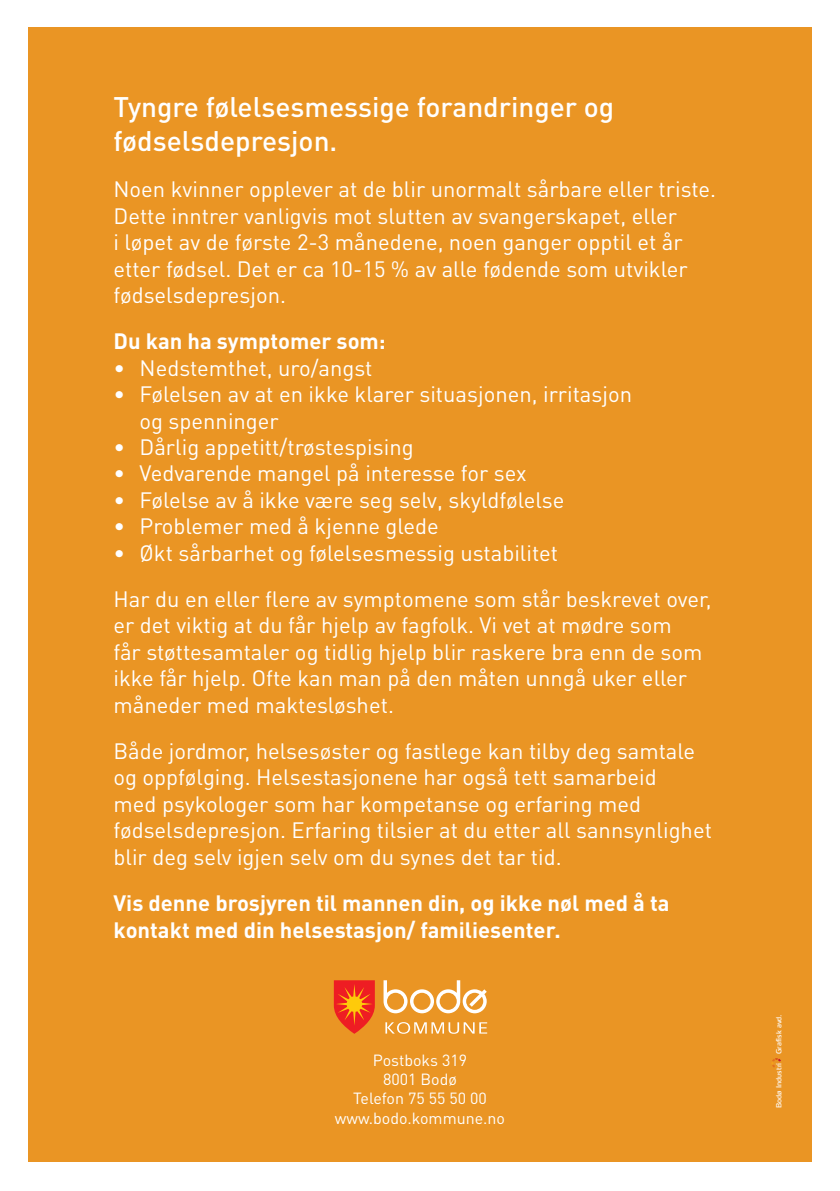
<style>
.page{position:relative;width:840px;height:1191px;background:#fff}
.page>*{position:absolute;margin:0;border:0;box-sizing:border-box;transform-origin:0 0}
.t1{font:500 28px/33.6px "DINOT";color:#fff}
.t2{font:22px/26.4px "DINOT";color:#fff}
.t3{font:700 22px/26.4px "DINOT";color:#fff}
.t4{font:16px/19.2px "DINOT";color:#fff;text-align:center}
.t5{font:7px "Max LF";color:#fff}
</style>
<div class="page">
<div style="left:28px;top:28px;width:783px;height:1133px;background:#ea9524"></div>
<svg style="left:383px;top:980px;width:104px;height:53px"></svg>
<svg style="left:333px;top:980px;width:41px;height:53px"></svg>
<svg style="left:772px;top:1058px;width:8px;height:9px"></svg>
<p class="t1" style="left:113px;top:89px;width:502px">Tyngre følelsesmessige forandringer og fødselsdepresjon.</p>
<p class="t2" style="left:113px;top:175px;width:603px">Noen kvinner opplever at de blir unormalt sårbare eller triste.<br>Dette inntrer vanligvis mot slutten av svangerskapet, eller<br>i løpet av de første 2-3 månedene, noen ganger opptil et år etter fødsel. Det er ca 10-15 % av alle fødende som utvikler fødselsdepresjon.</p>
<p class="t3" style="left:113px;top:327px;width:273px">Du kan ha symptomer som:</p>
<p class="t2" style="left:113px;top:354px;width:260px">• Nedstemthet, uro/angst</p>
<p class="t2" style="left:139px;top:380px;width:493px;text-indent:-26px">• Følelsen av at en ikke klarer situasjonen, irritasjon og spenninger</p>
<p class="t2" style="left:113px;top:433px;width:301px">• Dårlig appetitt/trøstespising</p>
<p class="t2" style="left:113px;top:459px;width:414px">• Vedvarende mangel på interesse for sex</p>
<p class="t2" style="left:113px;top:486px;width:452px">• Følelse av å ikke være seg selv, skyldfølelse</p>
<p class="t2" style="left:113px;top:512px;width:327px">• Problemer med å kjenne glede</p>
<p class="t2" style="left:113px;top:528px;width:599px;line-height:46.4px">• Økt sårbarhet og følelsesmessig ustabilitet<br>Har du en eller flere av symptomene som står beskrevet over,</p>
<p class="t2" style="left:113px;top:611px;width:590px">er det viktig at du får hjelp av fagfolk. Vi vet at mødre som får støttesamtaler og tidlig hjelp blir raskere bra enn de som ikke får hjelp. Ofte kan man på den måten unngå uker eller måneder med maktesløshet.</p>
<p class="t2" style="left:113px;top:737px;width:599px">Både jordmor, helsesøster og fastlege kan tilby deg samtale og oppfølging. Helsestasjonene har også tett samarbeid<br>med psykologer som har kompetanse og erfaring med fødselsdepresjon. Erfaring tilsier at du etter all sannsynlighet blir deg selv igjen selv om du synes det tar tid.</p>
<p class="t3" style="left:113px;top:889px;width:557px">Vis denne brosjyren til mannen din, og ikke nøl med å ta kontakt med din helsestasjon/ familiesenter.</p>
<p class="t4" style="left:335px;top:1050px;width:172px">Postboks 319<br>8001 Bodø<br>Telefon 75 55 50 00 www.bodo.kommune.no</p>
<p class="t5" style="left:774px;top:1107px;width:95px;rotate:-90deg">Bodø Industri Grafisk avd.</p>
</div>
